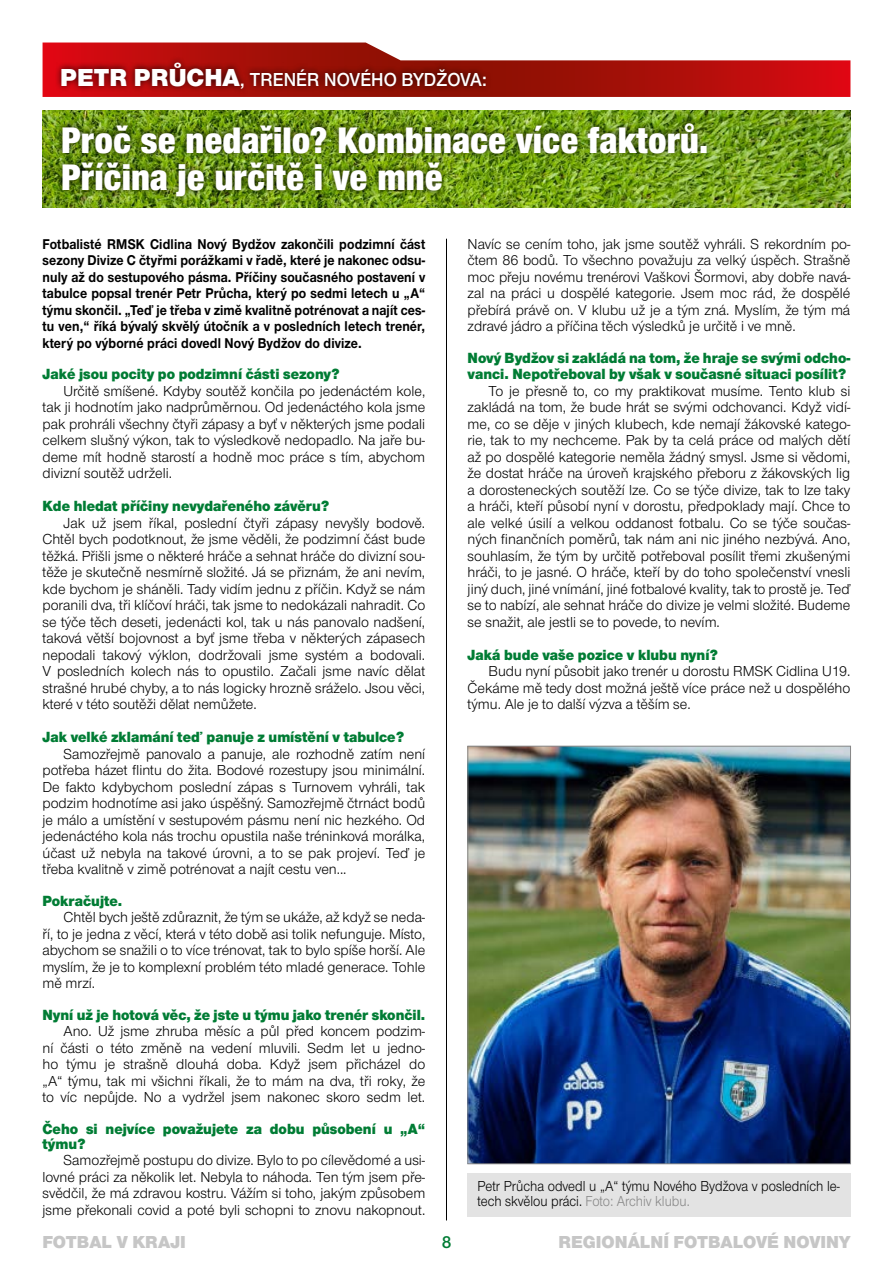
<style>
.page{position:relative;width:893px;height:1263px;background:#fff}
.page>*{position:absolute;margin:0;border:0;box-sizing:border-box;transform-origin:0 0}
.t1{font:38.25px/37.5px "Nimbus Sans Novus TOT Bla Con";color:#fff}
.t2{font:19.5px "Nimbus Sans Novus TOT Sem Bol";color:#fff}
.t3{font:900 18px "Nimbus Sans Novus TOT";color:#c6c6c6}
.t4{font:18px "Nimbus Sans Novus TOT Sem Bol";color:#007c34}
.t5{font:900 15.3px/16.5px "Nimbus Sans Novus TOT";color:#007c34;scale:.95 1}
.t6{font:15px/16.5px "Nimbus Sans Novus TOT";color:#000;text-align:justify}
.t7{font:15px/15px "Nimbus Sans Novus TOT";color:#000;scale:.9 1}
.t8{font:700 14.7px/16.5px "Nimbus Sans Novus TOT";letter-spacing:.01em;color:#000;text-align:justify;scale:.9 1}
.s1{font-family:"Nimbus Sans Novus TOT";font-weight:900;font-size:25.5px}
.s2{color:#878787}
</style>
<div class="page">
<hr style="left:446px;top:239px;width:1px;height:981px;background:#000">
<svg style="left:43px;top:43px;width:807px;height:54px"></svg>
<div style="left:55px;top:56px;width:437px;height:39px;background:#000;opacity:.75"></div>
<img style="left:43px;top:110px;width:808px;height:98px">
<div style="left:56px;top:115px;width:657px;height:87px;background:#000;opacity:.75"></div>
<div style="left:468px;top:1173px;width:383px;height:43px;background:#e3e3e3"></div>
<img style="left:470px;top:748px;width:379px;height:414px">
<h2 class="t2" style="left:60px;top:68px;width:428px"><span class="s1">PETR PRŮCHA</span>, TRENÉR NOVÉHO BYDŽOVA:</h2>
<h1 class="t1" style="left:61px;top:121px;width:649px">Proč se nedařilo? Kombinace více faktorů.<br>Příčina je určitě i ve mně</h1>
<p class="t8" style="left:43px;top:235px;width:427px">Fotbalisté RMSK Cidlina Nový Bydžov zakončili podzimní část sezony Divize C čtyřmi porážkami v řadě, které je nakonec odsu&shy;nuly až do sestupového pásma. Příčiny současného postavení v tabulce popsal trenér Petr Průcha, který po sedmi letech u „A“ týmu skončil. „Teď je třeba v zimě kvalitně potrénovat a najít ces&shy;tu ven,“ říká bývalý skvělý útočník a v posledních letech trenér, který po výborné práci dovedl Nový Bydžov do divize.</p>
<p class="t5" style="left:43px;top:366px;width:314px">Jaké jsou pocity po podzimní části sezony?</p>
<p class="t6" style="left:43px;top:382px;width:384px;text-indent:21px">Určitě smíšené. Kdyby soutěž končila po jedenáctém kole, tak ji hodnotím jako nadprůměrnou. Od jedenáctého kola jsme pak prohráli všechny čtyři zápasy a byť v některých jsme podali celkem slušný výkon, tak to výsledkově nedopadlo. Na jaře bu&shy;deme mít hodně starostí a hodně moc práce s tím, abychom divizní soutěž udrželi.</p>
<p class="t5" style="left:43px;top:498px;width:303px">Kde hledat příčiny nevydařeného závěru?</p>
<p class="t6" style="left:43px;top:514px;width:384px;text-indent:21px">Jak už jsem říkal, poslední čtyři zápasy nevyšly bodově.<br>Chtěl bych podotknout, že jsme věděli, že podzimní část bude těžká. Přišli jsme o některé hráče a sehnat hráče do divizní sou&shy;těže je skutečně nesmírně složité. Já se přiznám, že ani nevím, kde bychom je sháněli. Tady vidím jednu z příčin. Když se nám poranili dva, tři klíčoví hráči, tak jsme to nedokázali nahradit. Co se týče těch deseti, jedenácti kol, tak u nás panovalo nadšení, taková větší bojovnost a byť jsme třeba v některých zápasech nepodali takový výklon, dodržovali jsme systém a bodovali.<br>V posledních kolech nás to opustilo. Začali jsme navíc dělat strašné hrubé chyby, a to nás logicky hrozně sráželo. Jsou věci, které v této soutěži dělat nemůžete.</p>
<p class="t5" style="left:43px;top:729px;width:382px">Jak velké zklamání teď panuje z umístění v tabulce?</p>
<p class="t6" style="left:43px;top:745px;width:384px;text-indent:21px">Samozřejmě panovalo a panuje, ale rozhodně zatím není potřeba házet flintu do žita. Bodové rozestupy jsou minimální.<br>De fakto kdybychom poslední zápas s Turnovem vyhráli, tak podzim hodnotíme asi jako úspěšný. Samozřejmě čtrnáct bodů je málo a umístění v sestupovém pásmu není nic hezkého. Od jedenáctého kola nás trochu opustila naše tréninková morálka, účast už nebyla na takové úrovni, a to se pak projeví. Teď je třeba kvalitně v zimě potrénovat a najít cestu ven...</p>
<p class="t5" style="left:43px;top:892px;width:86px">Pokračujte.</p>
<p class="t6" style="left:43px;top:909px;width:384px;text-indent:21px">Chtěl bych ještě zdůraznit, že tým se ukáže, až když se neda&shy;ří, to je jedna z věcí, která v této době asi tolik nefunguje. Místo, abychom se snažili o to více trénovat, tak to bylo spíše horší. Ale myslím, že je to komplexní problém této mladé generace. Tohle mě mrzí.</p>
<p class="t5" style="left:43px;top:1006px;width:404px">Nyní už je hotová věc, že jste u týmu jako trenér skončil.</p>
<p class="t6" style="left:43px;top:1023px;width:384px;text-indent:21px">Ano. Už jsme zhruba měsíc a půl před koncem podzim&shy;ní části o této změně na vedení mluvili. Sedm let u jedno&shy;ho týmu je strašně dlouhá doba. Když jsem přicházel do „A“ týmu, tak mi všichni říkali, že to mám na dva, tři roky, že to víc nepůjde. No a vydržel jsem nakonec skoro sedm let.</p>
<p class="t5" style="left:43px;top:1121px;width:404px;line-height:15px">Čeho si nejvíce považujete za dobu působení u „A“ týmu?</p>
<p class="t6" style="left:43px;top:1152px;width:384px;text-indent:21px">Samozřejmě postupu do divize. Bylo to po cílevědomé a usi&shy;lovné práci za několik let. Nebyla to náhoda. Ten tým jsem pře&shy;svědčil, že má zdravou kostru. Vážím si toho, jakým způsobem jsme překonali covid a poté byli schopni to znovu nakopnout.</p>
<p class="t6" style="left:468px;top:236px;width:384px">Navíc se cením toho, jak jsme soutěž vyhráli. S rekordním po&shy;čtem 86 bodů. To všechno považuju za velký úspěch. Strašně moc přeju novému trenérovi Vaškovi Šormovi, aby dobře navá&shy;zal na práci u dospělé kategorie. Jsem moc rád, že dospělé přebírá právě on. V klubu už je a tým zná. Myslím, že tým má zdravé jádro a příčina těch výsledků je určitě i ve mně.</p>
<p class="t5" style="left:468px;top:349px;width:404px">Nový Bydžov si zakládá na tom, že hraje se svými odcho&shy;vanci. Nepotřeboval by však v současné situaci posílit?</p>
<p class="t6" style="left:468px;top:383px;width:384px;text-indent:21px">To je přesně to, co my praktikovat musíme. Tento klub si zakládá na tom, že bude hrát se svými odchovanci. Když vidí&shy;me, co se děje v jiných klubech, kde nemají žákovské katego&shy;rie, tak to my nechceme. Pak by ta celá práce od malých dětí až po dospělé kategorie neměla žádný smysl. Jsme si vědomi, že dostat hráče na úroveň krajského přeboru z žákovských lig a dorosteneckých soutěží lze. Co se týče divize, tak to lze taky a hráči, kteří působí nyní v dorostu, předpoklady mají. Chce to ale velké úsilí a velkou oddanost fotbalu. Co se týče součas&shy;ných finančních poměrů, tak nám ani nic jiného nezbývá. Ano, souhlasím, že tým by určitě potřeboval posílit třemi zkušenými hráči, to je jasné. O hráče, kteří by do toho společenství vnesli jiný duch, jiné vnímání, jiné fotbalové kvality, tak to prostě je. Teď se to nabízí, ale sehnat hráče do divize je velmi složité. Budeme se snažit, ale jestli se to povede, to nevím.</p>
<p class="t5" style="left:468px;top:646px;width:265px">Jaká bude vaše pozice v klubu nyní?</p>
<p class="t6" style="left:468px;top:663px;width:384px;text-indent:21px">Budu nyní působit jako trenér u dorostu RMSK Cidlina U19.<br>Čekáme mě tedy dost možná ještě více práce než u dospělého týmu. Ale je to další výzva a těším se.</p>
<p class="t7" style="left:478px;top:1178px;width:404px">Petr Průcha odvedl u „A“ týmu Nového Bydžova v posledních le&shy;tech skvělou práci. <span class="s2">Foto: Archiv klubu.</span></p>
<p class="t3" style="left:42px;top:1231px;width:145px">FOTBAL V KRAJI</p>
<p class="t4" style="left:442px;top:1231px;width:11px">8</p>
<p class="t3" style="left:558px;top:1231px;width:293px">REGIONÁLNÍ FOTBALOVÉ NOVINY</p>
</div>
